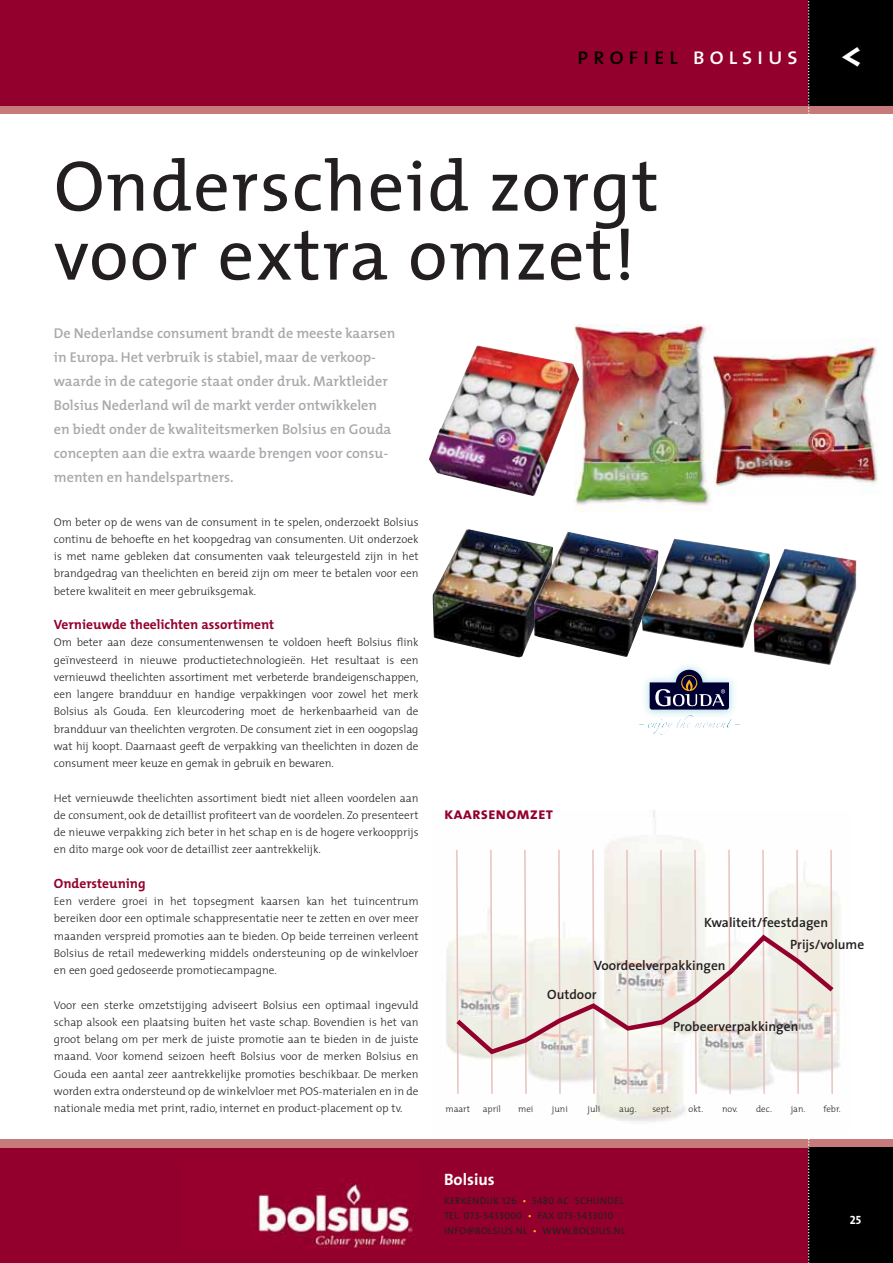
<style>
.page{position:relative;width:893px;height:1263px;background:#fff}
.page>*{position:absolute;margin:0;border:0;box-sizing:border-box;transform-origin:0 0}
.t1{font:72px/69px "The Mix Plain+CWAUXQ";letter-spacing:.02em;color:#231f20}
.t2{font:24px "The Sans Caps+TXSRTI";letter-spacing:.175em;color:#000}
.t3{font:16.5px "The Mix Bold Caps+PMZBLK";color:#94002d}
.t4{font:16.5px "The Sans Bold Plain+ADLXLF";color:#fff}
.t5{font:14.25px/24px "The Mix Semi Bold Plain+NIGNCD";color:#a7a9ac}
.t6{font:13.5px/22.5px "The Sans Semi Bold Plain+IEUMDH";color:#231f20}
.t7{font:13.5px "The Mix Bold Plain+NUBFLU";color:#94002d}
.t8{font:12px "The Sans Bold Caps+THDXNZ";color:#fff}
.t9{font:11.25px/17.2px "The Mix Light Plain+IBORZB";color:#231f20;text-align:justify}
.t10{font:9.75px/15px "The Sans Caps+TXSRTI";letter-spacing:.035em;color:#231f20}
.t11{font:9px "The Mix Light Plain+IBORZB";color:#231f20}
.s1{color:#fff}
.s2{font-family:"Quadraat Bold+BYHWNT";font-size:39px;color:#fff}
.s3{color:#fcaf1a}
</style>
<div class="page">
<div style="left:0;top:106px;width:893px;height:8px;background:#c67b7a"></div>
<div style="left:0;top:1147px;width:809px;height:116px;background:#94002d"></div>
<div style="left:0;top:1139px;width:893px;height:8px;background:#c67b7a"></div>
<div style="left:0;top:0;width:821px;height:106px;background:#94002d"></div>
<div style="left:809px;top:0;width:84px;height:106px;background:#000"></div>
<div style="left:809px;top:1147px;width:84px;height:116px;background:#000"></div>
<img style="left:251px;top:1178px;width:166px;height:70px">
<svg style="left:808px;top:1139px;width:1px;height:124px"></svg>
<svg style="left:808px;top:0;width:1px;height:114px"></svg>
<img style="left:446px;top:810px;width:394px;height:312px">
<img style="left:713px;top:344px;width:165px;height:148px">
<img style="left:645px;top:665px;width:89px;height:51px">
<svg style="left:650px;top:670px;width:79px;height:40px"></svg>
<svg style="left:648px;top:722px;width:22px;height:13px"></svg>
<img style="left:661px;top:715px;width:71px;height:5px">
<svg style="left:455px;top:848px;width:4px;height:247px"></svg>
<svg style="left:489px;top:848px;width:4px;height:247px"></svg>
<svg style="left:523px;top:848px;width:4px;height:247px"></svg>
<svg style="left:557px;top:848px;width:4px;height:247px"></svg>
<svg style="left:591px;top:848px;width:4px;height:247px"></svg>
<svg style="left:625px;top:848px;width:4px;height:247px"></svg>
<svg style="left:659px;top:848px;width:5px;height:247px"></svg>
<svg style="left:693px;top:848px;width:5px;height:247px"></svg>
<svg style="left:727px;top:848px;width:5px;height:247px"></svg>
<svg style="left:761px;top:848px;width:5px;height:247px"></svg>
<svg style="left:795px;top:848px;width:5px;height:247px"></svg>
<svg style="left:830px;top:848px;width:4px;height:247px"></svg>
<svg style="left:451px;top:932px;width:387px;height:125px"></svg>
<img style="left:433px;top:529px;width:120px;height:128px">
<img style="left:534px;top:550px;width:109px;height:107px">
<img style="left:643px;top:539px;width:110px;height:109px">
<img style="left:753px;top:549px;width:103px;height:116px">
<img style="left:575px;top:325px;width:138px;height:183px">
<img style="left:429px;top:346px;width:150px;height:150px">
<h2 class="t2" style="left:577px;top:48px;width:287px">profiel <span class="s1">bolsius</span> <span class="s2">&lt;</span></h2>
<h1 class="t1" style="left:54px;top:155px;width:607px">Onderscheid zorgt voor extra omzet!</h1>
<p class="t5" style="left:54px;top:322px;width:343px">De Nederlandse consument brandt de meeste kaarsen in Europa. Het verbruik is stabiel, maar de verkoop - waarde in de categorie staat onder druk. Marktleider Bolsius Neder land wil de markt verder ontwikkelen en biedt onder de kwaliteitsmerken Bolsius en Gouda concepten aan die extra waarde brengen voor consu - menten en handelspartners.</p>
<p class="t9" style="left:54px;top:514px;width:366px">Om beter op de wens van de consument in te spelen, onderzoekt Bolsius continu de behoefte en het koopgedrag van consumenten. Uit onderzoek is met name gebleken dat consumenten vaak teleurgesteld zijn in het brandgedrag van theelichten en bereid zijn om meer te betalen voor een betere kwaliteit en meer gebruiksgemak.</p>
<p class="t7" style="left:54px;top:618px;width:222px">Vernieuwde theelichten assortiment</p>
<p class="t9" style="left:54px;top:634px;width:366px">Om beter aan deze consumentenwensen te voldoen heeft Bolsius flink geïnvesteerd in nieuwe productietechnologieën. Het resultaat is een vernieuwd theelichten assortiment met verbeterde brandeigenschappen, een langere brandduur en handige verpakkingen voor zowel het merk Bolsius als Gouda. Een kleurcodering moet de herkenbaarheid van de brandduur van theelichten vergroten. De consument ziet in een oogopslag wat hij koopt. Daarnaast geeft de verpakking van theelichten in dozen de consument meer keuze en gemak in gebruik en bewaren.</p>
<p class="t9" style="left:54px;top:790px;width:366px">Het vernieuwde theelichten assortiment biedt niet alleen voordelen aan de consument, ook de detaillist profiteert van de voordelen. Zo presenteert de nieuwe verpakking zich beter in het schap en is de hogere verkoopprijs en dito marge ook voor de detaillist zeer aantrekkelijk.</p>
<p class="t7" style="left:54px;top:877px;width:93px">Ondersteuning</p>
<p class="t9" style="left:54px;top:893px;width:366px">Een verdere groei in het topsegment kaarsen kan het tuincentrum be reiken door een optimale schappresentatie neer te zetten en over meer maanden verspreid promoties aan te bieden. Op beide terreinen verleent Bolsius de retail medewerking middels ondersteuning op de winkelvloer en een goed gedoseerde promotiecampagne.</p>
<p class="t9" style="left:54px;top:997px;width:366px">Voor een sterke omzetstijging adviseert Bolsius een optimaal ingevuld schap alsook een plaatsing buiten het vaste schap. Bovendien is het van groot belang om per merk de juiste promotie aan te bieden in de juiste maand. Voor komend seizoen heeft Bolsius voor de merken Bolsius en Gouda een aantal zeer aantrekkelijke promoties beschikbaar. De merken worden extra ondersteund op de winkelvloer met POS-materialen en in de nationale media met print, radio, internet en product-placement op tv.</p>
<h3 class="t3" style="left:444px;top:799px;width:110px">kaarsenomzet</h3>
<p class="t6" style="left:790px;top:912px;width:76px;text-indent:-86px">Kwaliteit/feestdagen<br>Prijs/volume</p>
<p class="t6" style="left:594px;top:955px;width:133px">Voordeelverpakkingen</p>
<p class="t6" style="left:547px;top:985px;width:51px">Outdoor</p>
<p class="t6" style="left:673px;top:1017px;width:127px">Probeerverpakkingen</p>
<p class="t11" style="left:446px;top:1105px;width:26px">maart</p>
<p class="t11" style="left:483px;top:1105px;width:20px">april</p>
<p class="t11" style="left:518px;top:1105px;width:17px">mei</p>
<p class="t11" style="left:552px;top:1105px;width:17px">juni</p>
<p class="t11" style="left:587px;top:1105px;width:14px">juli</p>
<p class="t11" style="left:619px;top:1105px;width:19px">aug.</p>
<p class="t11" style="left:652px;top:1105px;width:21px">sept.</p>
<p class="t11" style="left:689px;top:1105px;width:16px">okt.</p>
<p class="t11" style="left:722px;top:1105px;width:17px">nov.</p>
<p class="t11" style="left:756px;top:1105px;width:17px">dec.</p>
<p class="t11" style="left:791px;top:1105px;width:16px">jan.</p>
<p class="t11" style="left:823px;top:1105px;width:19px">febr.</p>
<h3 class="t4" style="left:444px;top:1165px;width:52px">Bolsius</h3>
<p class="t10" style="left:444px;top:1195px;width:183px">KERKENDIJK 126 <span class="s3">•</span> 5480 AC SCHIJNDEL<br>TEL. 073-5433000 <span class="s3">•</span> FAX 073-5433010<br>INFO@BOLSIUS.NL <span class="s3">•</span> WWW.BOLSIUS.NL</p>
<p class="t8" style="left:850px;top:1210px;width:13px">25</p>
</div>
